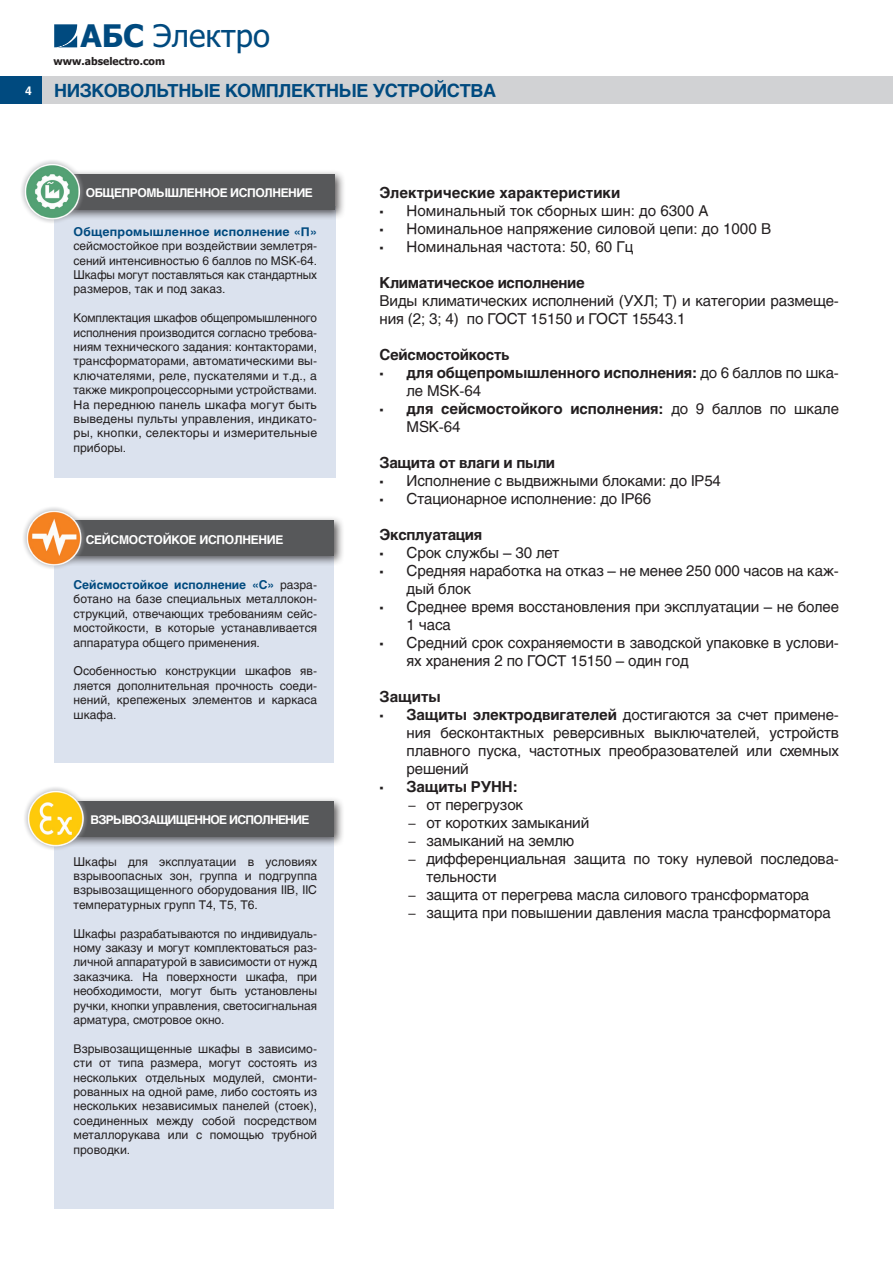
<style>
.page{position:relative;width:893px;height:1263px;background:#fff}
.page>*{position:absolute;margin:0;border:0;box-sizing:border-box;transform-origin:0 0}
.t1{font:31.2px "Tahoma";color:#004a7f}
.t2{font:700 18px "Helios";letter-spacing:-.02em;color:#004a7f}
.t3{font:15px/18px "Helios";letter-spacing:-.01em;color:#231f20}
.t4{font:700 15px/18px "Helios";letter-spacing:-.01em;color:#231f20}
.t5{font:12px/14.4px "Helios";color:#231f20;text-align:justify}
.t6{font:700 12px "Helios";letter-spacing:-.04em;color:#fff}
.t7{font:700 12px "Helios";letter-spacing:.015em;color:#004a7f}
.t8{font:700 12px "Helios";letter-spacing:-.06em;color:#fff}
.t9{font:700 10.5px "Tahoma";color:#231f20}
.s1{font-weight:700}
.s2{font-size:12px;color:#fff}
.s3{font-weight:700;color:#004a7f}
.s4{font-family:"Tahoma";font-size:12px}
.s5{font-family:"Tahoma";font-weight:400;font-size:12px}
.s6{font-weight:400}
.s7{font-family:"Helios Cond"}
</style>
<div class="page">
<svg style="left:54px;top:24px;width:23px;height:23px"></svg>
<div style="left:42px;top:77px;width:851px;height:27px;background:#d1d2d4"></div>
<div style="left:0;top:77px;width:42px;height:27px;background:#004a7f"></div>
<div style="left:54px;top:206px;width:282px;height:272px;background:#d9e1ed"></div>
<div style="left:54px;top:524px;width:279px;height:238px;background:#d9e1ed"></div>
<div style="left:54px;top:811px;width:279px;height:398px;background:#d9e1ed"></div>
<div style="left:48px;top:169px;width:298px;height:52px;background:#231f20;opacity:.75"></div>
<div style="left:53px;top:174px;width:282px;height:35px;background:#57585a"></div>
<img style="left:21px;top:160px;width:65px;height:63px">
<div style="left:49px;top:796px;width:296px;height:52px;background:#231f20;opacity:.75"></div>
<div style="left:54px;top:801px;width:280px;height:35px;background:#57585a"></div>
<img style="left:24px;top:787px;width:66px;height:63px">
<div style="left:49px;top:515px;width:296px;height:52px;background:#231f20;opacity:.75"></div>
<div style="left:54px;top:521px;width:280px;height:35px;background:#57585a"></div>
<img style="left:23px;top:507px;width:63px;height:62px">
<h1 class="t1" style="left:80px;top:24px;width:191px"><span class="s1">АБС</span> Электро</h1>
<p class="t9" style="left:54px;top:54px;width:113px">www.abselectro.com</p>
<h2 class="t2" style="left:25px;top:80px;width:472px"><span class="s2">4</span> НИЗКОВОЛЬТНЫЕ КОМПЛЕКТНЫЕ УСТРОЙСТВА</h2>
<p class="t6" style="left:86px;top:186px;width:229px">ОБЩЕПРОМЫШЛЕННОЕ ИСПОЛНЕНИЕ</p>
<p class="t7" style="left:74px;top:225px;width:245px">Общепромышленное исполнение «П»</p>
<p class="t5" style="left:74px;top:239px;width:245px">сейсмостойкое при воздействии землетря&shy;сений интенсивностью 6 баллов по MSK‑64.<br>Шкафы могут поставляться как стандартных размеров, так и под заказ.</p>
<p class="t5" style="left:74px;top:311px;width:245px">Комплектация шкафов общепромышленного исполнения производится согласно требова&shy;ниям технического задания: контакторами, трансформаторами, автоматическими вы&shy;ключателями, реле, пускателями и т.д., а также микропроцессорными устройствами.<br>На переднюю панель шкафа могут быть выведены пульты управления, индикато&shy;ры, кнопки, селекторы и измерительные приборы.</p>
<p class="t6" style="left:86px;top:533px;width:199px">СЕЙСМОСТОЙКОЕ ИСПОЛНЕНИЕ</p>
<p class="t5" style="left:74px;top:577px;width:245px"><span class="s3">Сейсмостойкое исполнение «С»</span> разра&shy;ботано на базе специальных металлокон&shy;струкций, отвечающих требованиям сейс&shy;мостойкости, в которые устанавливается аппаратура общего применения.</p>
<p class="t5" style="left:74px;top:664px;width:245px">Особенностью конструкции шкафов яв&shy;ляется дополнительная прочность соеди&shy;нений, крепеженых элементов и каркаса шкафа.</p>
<p class="t8" style="left:90px;top:813px;width:221px">ВЗРЫВОЗАЩИЩЕННОЕ ИСПОЛНЕНИЕ</p>
<p class="t5" style="left:74px;top:854px;width:245px">Шкафы для эксплуатации в условиях взрывоопасных зон, группа и подгруппа взрывозащищенного оборудования IIB, IIC температурных групп Т4, Т5, Т6.</p>
<p class="t5" style="left:74px;top:926px;width:245px">Шкафы разрабатываются по индивидуаль&shy;ному заказу и могут комплектоваться раз&shy;личной аппаратурой в зависимости от нужд заказчика. На поверхности шкафа, при необходимости, могут быть установлены ручки, кнопки управления, светосигнальная арматура, смотровое окно.</p>
<p class="t5" style="left:74px;top:1041px;width:245px">Взрывозащищенные шкафы в зависимо&shy;сти от типа размера, могут состоять из нескольких отдельных модулей, смонти&shy;рованных на одной раме, либо состоять из нескольких независимых панелей (стоек), соединенных между собой посредством металлорукава или с помощью трубной проводки.</p>
<p class="t4" style="left:380px;top:184px;width:242px">Электрические характеристики</p>
<p class="t3" style="left:380px;top:202px;width:330px"><span class="s4">▪</span> Номинальный ток сборных шин: до 6300 А</p>
<p class="t3" style="left:380px;top:220px;width:393px"><span class="s4">▪</span> Номинальное напряжение силовой цепи: до 1000 В</p>
<p class="t3" style="left:380px;top:238px;width:255px"><span class="s4">▪</span> Номинальная частота: 50, 60 Гц</p>
<p class="t4" style="left:380px;top:274px;width:207px">Климатическое исполнение</p>
<p class="t3" style="left:380px;top:292px;width:461px">Виды климатических исполнений (УХЛ; Т) и категории размеще&shy;ния (2; 3; 4) по ГОСТ 15150 и ГОСТ 15543.1</p>
<p class="t4" style="left:380px;top:346px;width:132px">Сейсмостойкость</p>
<p class="t4" style="left:407px;top:364px;width:434px;text-indent:-27px"><span class="s5">▪</span> для общепромышленного исполнения: <span class="s6">до 6 баллов по шка&shy;ле MSK-64</span></p>
<p class="t4" style="left:407px;top:400px;width:434px;text-indent:-27px"><span class="s5">▪</span> для сейсмостойкого исполнения: <span class="s6">до 9 баллов по шкале<br>MSK-64</span></p>
<p class="t4" style="left:380px;top:454px;width:177px">Защита от влаги и пыли</p>
<p class="t3" style="left:380px;top:472px;width:343px"><span class="s4">▪</span> Исполнение с выдвижными блоками: до IP54</p>
<p class="t3" style="left:380px;top:490px;width:273px"><span class="s4">▪</span> Стационарное исполнение: до IP66</p>
<p class="t4" style="left:380px;top:526px;width:104px">Эксплуатация</p>
<p class="t3" style="left:380px;top:544px;width:181px"><span class="s4">▪</span> Срок службы – 30 лет</p>
<p class="t3" style="left:407px;top:562px;width:434px;text-indent:-27px"><span class="s4">▪</span> Средняя наработка на отказ – не менее 250 000 часов на каж&shy;дый блок</p>
<p class="t3" style="left:407px;top:598px;width:434px;text-indent:-27px"><span class="s4">▪</span> Среднее время восстановления при эксплуатации – не более<br>1 часа</p>
<p class="t3" style="left:407px;top:634px;width:434px;text-indent:-27px"><span class="s4">▪</span> Средний срок сохраняемости в заводской упаковке в услови&shy;ях хранения 2 по ГОСТ 15150 – один год</p>
<p class="t4" style="left:380px;top:688px;width:63px">Защиты</p>
<p class="t3" style="left:407px;top:706px;width:434px;text-align:justify;text-indent:-27px"><span class="s4">▪</span> <span class="s1">Защиты электродвигателей</span> достигаются за счет примене&shy;ния бесконтактных реверсивных выключателей, устройств плавного пуска, частотных преобразователей или схемных решений</p>
<p class="t4" style="left:380px;top:778px;width:140px"><span class="s5">▪</span> Защиты РУНН:</p>
<p class="t3" style="left:408px;top:796px;width:116px"><span class="s7">–</span> от перегрузок</p>
<p class="t3" style="left:408px;top:814px;width:182px"><span class="s7">–</span> от коротких замыканий</p>
<p class="t3" style="left:408px;top:832px;width:167px"><span class="s7">–</span> замыканий на землю</p>
<p class="t3" style="left:426px;top:850px;width:414px;text-indent:-18px"><span class="s7">–</span> дифференциальная защита по току нулевой последова&shy;тельности</p>
<p class="t3" style="left:408px;top:886px;width:402px"><span class="s7">–</span> защита от перегрева масла силового трансформатора</p>
<p class="t3" style="left:408px;top:904px;width:424px"><span class="s7">–</span> защита при повышении давления масла трансформатора</p>
</div>
